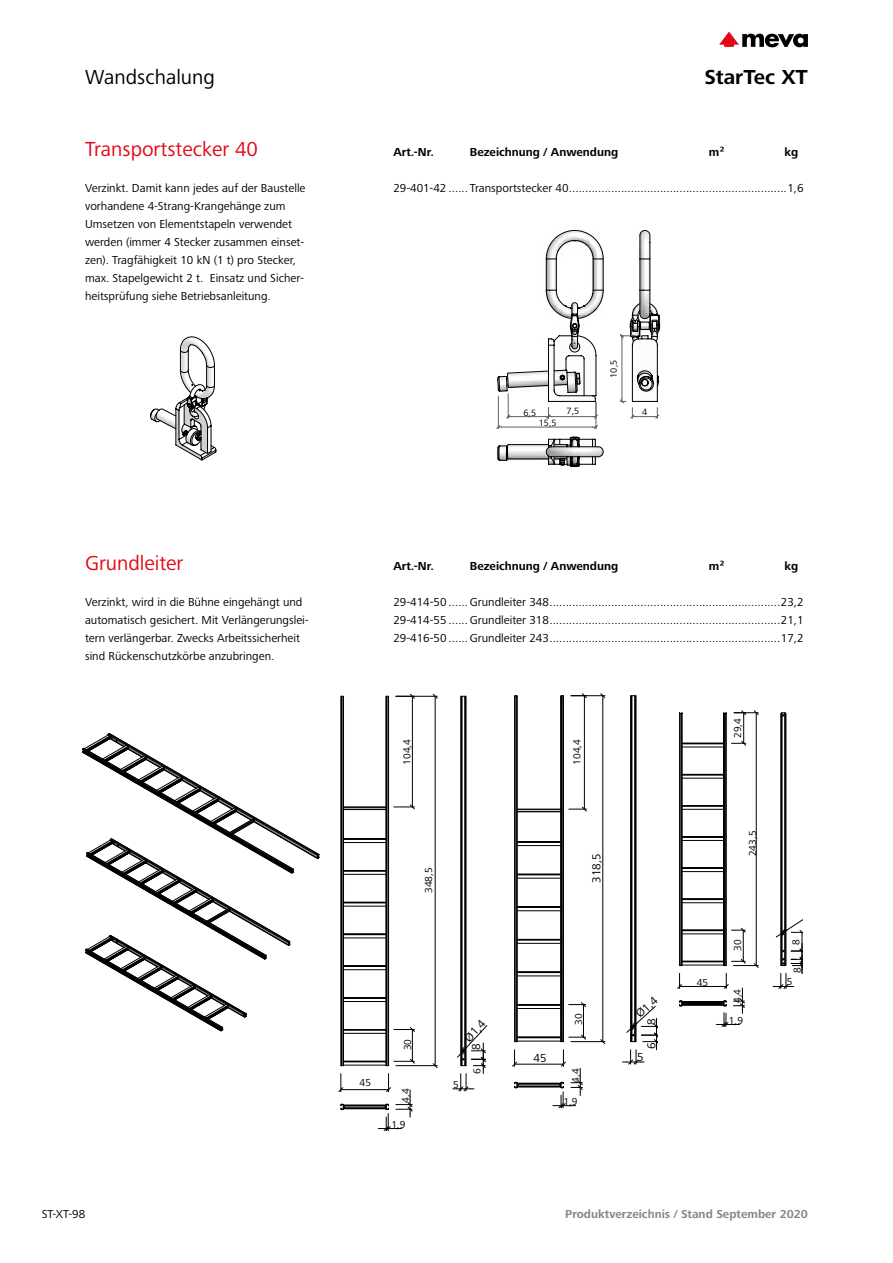
<style>
.page{position:relative;width:893px;height:1263px;background:#fff}
.page>*{position:absolute;margin:0;border:0;box-sizing:border-box;transform-origin:0 0}
.t1{font:21px "Frutiger Next LTW1 G";color:#e30613}
.t2{font:21px "Frutiger Next LTW1 G";color:#000}
.t3{font:700 21px "Frutiger Next LTW1 G";color:#000}
.t4{font:12px/18px "Frutiger Next LTW1 G";color:#000}
.t5{font:700 12px "Frutiger Next LTW1 G";color:#000}
.t6{font:700 12px "Frutiger Next LTW1 G";color:#878787}
.t7{font:10.5px "Frutiger Next LTW1 G";color:#000}
.t8{font:9.45px "Frutiger Next LTW1 G";color:#000}
</style>
<div class="page">
<svg style="left:719px;top:32px;width:89px;height:15px"></svg>
<svg style="left:150px;top:337px;width:66px;height:123px"></svg>
<img style="left:497px;top:446px;width:1px;height:14px">
<svg style="left:498px;top:437px;width:105px;height:30px"></svg>
<svg style="left:496px;top:230px;width:108px;height:199px"></svg>
<svg style="left:620px;top:230px;width:41px;height:188px"></svg>
<hr style="left:343px;top:1106px;width:43px;height:1px;background:#000">
<hr style="left:343px;top:1107px;width:43px;height:1px;background:#000">
<svg style="left:341px;top:1104px;width:4px;height:6px"></svg>
<hr style="left:343px;top:1105px;width:43px;height:1px;background:#000">
<hr style="left:343px;top:1108px;width:43px;height:1px;background:#000">
<svg style="left:433px;top:1062px;width:4px;height:6px"></svg>
<hr style="left:435px;top:696px;width:1px;height:366px;background:#000">
<hr style="left:396px;top:696px;width:41px;height:1px;background:#000">
<hr style="left:396px;top:1065px;width:41px;height:1px;background:#000">
<hr style="left:341px;top:1089px;width:44px;height:1px;background:#000">
<svg style="left:338px;top:1073px;width:5px;height:19px"></svg>
<svg style="left:378px;top:1073px;width:34px;height:58px"></svg>
<svg style="left:341px;top:694px;width:74px;height:372px"></svg>
<svg style="left:453px;top:696px;width:34px;height:395px"></svg>
<hr style="left:517px;top:1084px;width:44px;height:1px;background:#000">
<svg style="left:514px;top:1082px;width:5px;height:6px"></svg>
<hr style="left:517px;top:1083px;width:44px;height:1px;background:#000">
<hr style="left:517px;top:1087px;width:44px;height:1px;background:#000">
<hr style="left:517px;top:1086px;width:44px;height:1px;background:#000">
<svg style="left:600px;top:693px;width:5px;height:7px"></svg>
<svg style="left:600px;top:1039px;width:5px;height:5px"></svg>
<hr style="left:602px;top:700px;width:1px;height:341px;background:#000">
<hr style="left:571px;top:1041px;width:34px;height:1px;background:#000">
<hr style="left:571px;top:695px;width:34px;height:1px;background:#000">
<svg style="left:514px;top:693px;width:73px;height:349px"></svg>
<hr style="left:519px;top:1064px;width:44px;height:1px;background:#000">
<svg style="left:512px;top:1050px;width:7px;height:16px"></svg>
<svg style="left:553px;top:1050px;width:30px;height:58px"></svg>
<svg style="left:622px;top:695px;width:35px;height:369px"></svg>
<svg style="left:677px;top:710px;width:81px;height:317px"></svg>
<svg style="left:773px;top:712px;width:30px;height:277px"></svg>
<svg style="left:82px;top:733px;width:238px;height:298px"></svg>
<h1 class="t2" style="left:85px;top:65px;width:131px">Wandschalung</h1>
<h1 class="t1" style="left:85px;top:137px;width:174px">Transportstecker 40</h1>
<p class="t4" style="left:85px;top:179px;width:222px">Verzinkt. Damit kann jedes auf der Baustelle vorhandene 4-Strang-Krangehänge zum Umsetzen von Elementstapeln verwendet werden (immer 4 Stecker zusammen einset&shy;zen). Tragfähigkeit 10 kN (1 t) pro Stecker, max. Stapelgewicht 2 t. Einsatz und Sicher&shy;heitsprüfung siehe Betriebsanleitung.</p>
<h1 class="t3" style="left:704px;top:65px;width:105px">StarTec XT</h1>
<p class="t5" style="left:393px;top:145px;width:42px">Art.-Nr.</p>
<p class="t5" style="left:470px;top:145px;width:150px">Bezeichnung / Anwendung</p>
<p class="t5" style="left:709px;top:145px;width:17px">m²</p>
<p class="t5" style="left:784px;top:145px;width:15px">kg</p>
<p class="t4" style="left:393px;top:179px;width:412px">29-401-42 ...... Transportstecker 40...................................................................1,6</p>
<p class="t8" style="left:608px;top:378px;width:19px;rotate:-90deg">10,5</p>
<p class="t8" style="left:523px;top:407px;width:14px">6,5</p>
<p class="t8" style="left:567px;top:405px;width:14px">7,5</p>
<p class="t8" style="left:642px;top:407px;width:7px">4</p>
<p class="t8" style="left:539px;top:417px;width:19px">15,5</p>
<h1 class="t1" style="left:85px;top:551px;width:100px">Grundleiter</h1>
<p class="t5" style="left:393px;top:559px;width:42px">Art.-Nr.</p>
<p class="t5" style="left:470px;top:559px;width:150px">Bezeichnung / Anwendung</p>
<p class="t5" style="left:709px;top:559px;width:17px">m²</p>
<p class="t5" style="left:784px;top:559px;width:15px">kg</p>
<p class="t4" style="left:85px;top:593px;width:225px">Verzinkt, wird in die Bühne eingehängt und automatisch gesichert. Mit Verlängerungslei&shy;tern verlängerbar. Zwecks Arbeitssicherheit sind Rückenschutzkörbe anzubringen.</p>
<p class="t4" style="left:393px;top:593px;width:412px;text-align:justify">29-414-50 ......Grundleiter 348.......................................................................23,2<br>29-414-55 ......Grundleiter 318.......................................................................21,1<br>29-416-50 ......Grundleiter 243.......................................................................17,2</p>
<p class="t4" style="left:42px;top:1205px;width:45px">ST-XT-98</p>
<p class="t7" style="left:401px;top:765px;width:27px;rotate:-90deg">104,4</p>
<p class="t7" style="left:423px;top:893px;width:27px;rotate:-90deg">348,5</p>
<p class="t7" style="left:402px;top:1050px;width:13px;rotate:-90deg">30</p>
<p class="t4" style="left:460px;top:1034px;width:26px;rotate:-47deg">Ø1,4</p>
<p class="t4" style="left:467px;top:1049px;width:8px;rotate:-90deg">8</p>
<p class="t7" style="left:471px;top:1074px;width:7px;rotate:-90deg">6</p>
<p class="t7" style="left:360px;top:1077px;width:13px">45</p>
<p class="t7" style="left:453px;top:1078px;width:7px">5</p>
<p class="t7" style="left:391px;top:1118px;width:15px">1,9</p>
<p class="t7" style="left:400px;top:1103px;width:16px;rotate:-90deg">4,4</p>
<p class="t7" style="left:571px;top:764px;width:27px;rotate:-90deg">104,4</p>
<p class="t4" style="left:588px;top:883px;width:31px;rotate:-90deg">318,5</p>
<p class="t4" style="left:533px;top:1049px;width:15px">45</p>
<p class="t7" style="left:573px;top:1025px;width:13px;rotate:-90deg">30</p>
<p class="t7" style="left:570px;top:1083px;width:16px;rotate:-90deg">4,4</p>
<p class="t7" style="left:564px;top:1096px;width:15px">1,9</p>
<p class="t4" style="left:632px;top:1009px;width:26px;rotate:-42deg">Ø1,4</p>
<p class="t4" style="left:643px;top:1049px;width:8px;rotate:-90deg">6</p>
<p class="t4" style="left:643px;top:1025px;width:8px;rotate:-90deg">8</p>
<p class="t4" style="left:637px;top:1048px;width:8px">5</p>
<p class="t7" style="left:732px;top:738px;width:21px;rotate:-90deg">29,4</p>
<p class="t7" style="left:747px;top:856px;width:27px;rotate:-90deg">243,5</p>
<p class="t7" style="left:697px;top:976px;width:13px">45</p>
<p class="t7" style="left:732px;top:951px;width:13px;rotate:-90deg">30</p>
<p class="t7" style="left:790px;top:945px;width:7px;rotate:-90deg">8</p>
<p class="t7" style="left:791px;top:973px;width:7px;rotate:-90deg">8</p>
<p class="t7" style="left:731px;top:1003px;width:16px;rotate:-90deg">4,4</p>
<p class="t7" style="left:787px;top:976px;width:7px">5</p>
<p class="t7" style="left:729px;top:1014px;width:16px">1,9</p>
<p class="t6" style="left:565px;top:1207px;width:244px">Produktverzeichnis / Stand September 2020</p>
</div>
